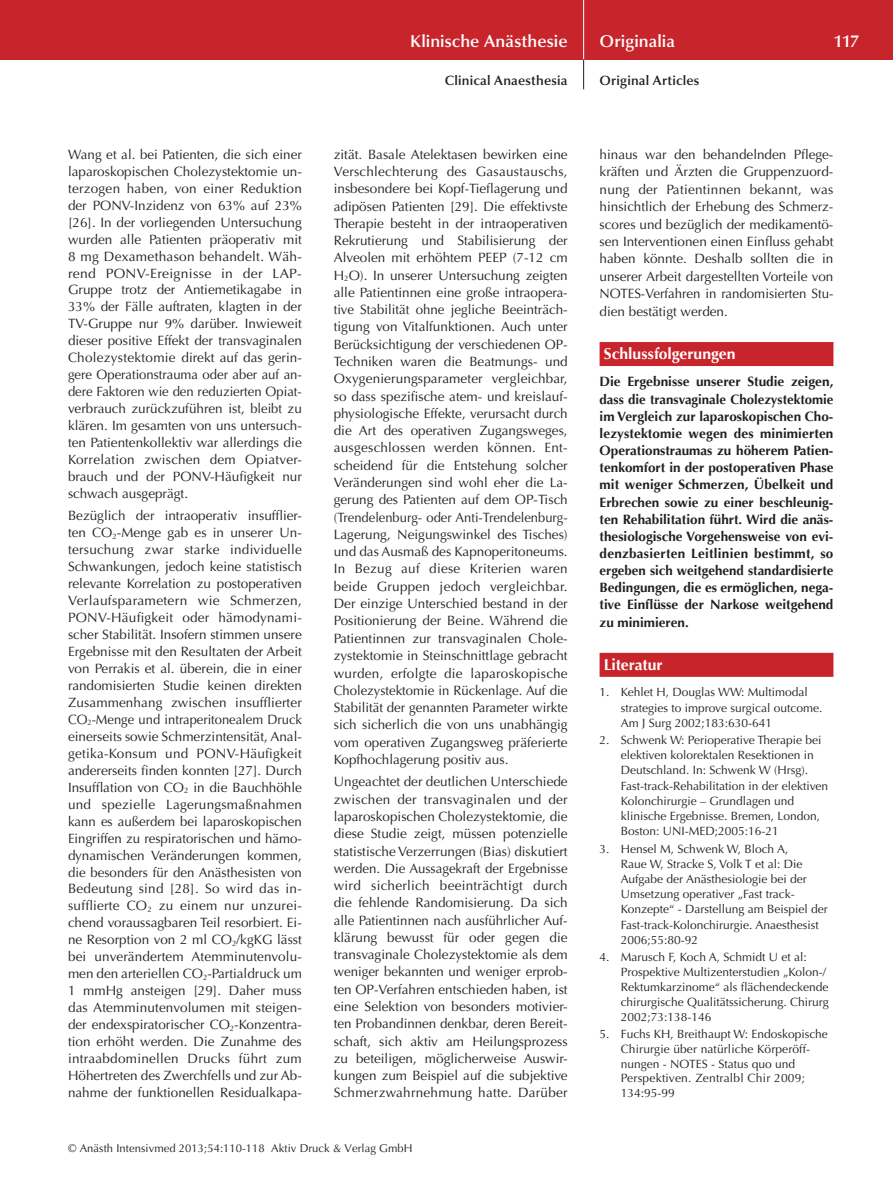
<style>
.page{position:relative;width:893px;height:1191px;background:#fff}
.page>*{position:absolute;margin:0;border:0;box-sizing:border-box;transform-origin:0 0}
.t1{font:600 17.25px "Optima";color:#fff}
.t2{font:700 15.75px "Optima";color:#fff}
.t3{font:13.5px/17px "Optima";color:#231f20;text-align:justify}
.t4{font:700 13.5px/17.1px "Optima";color:#231f20}
.t5{font:600 13.5px "Optima";letter-spacing:.015em;color:#231f20}
.t6{font:12px/15.1px "Optima";color:#231f20}
.t7{font:11.25px "Optima";letter-spacing:.005em;color:#231f20}
</style>
<div class="page">
<div style="left:0;top:0;width:893px;height:60px;background:#c8242b"></div>
<hr style="left:583px;top:0;width:1px;height:60px;background:#fff">
<svg style="left:583px;top:60px;width:1px;height:29px"></svg>
<div style="left:600px;top:342px;width:233px;height:24px;background:#c8242b"></div>
<div style="left:600px;top:653px;width:233px;height:24px;background:#c8242b"></div>
<p class="t3" style="left:68px;top:146px;width:235px;text-align:left">Wang et al. bei Patienten, die sich einer laparoskopischen Cholezystektomie un-‑ terzogen haben, von einer Reduktion der PONV-Inzidenz von 63% auf 23% [26]. In der vorliegenden Untersuchung wurden alle Patienten präoperativ mit 8 mg Dexamethason behandelt. Wäh&shy;rend PONV-Ereignisse in der LAP-Gruppe trotz der Antiemetikagabe in 33% der Fälle auftraten, klagten in der TV-Gruppe nur 9% darüber. Inwieweit dieser positive Effekt der transvaginalen Cholezystektomie direkt auf das gerin&shy;gere Operationstrauma oder aber auf an&shy;dere Faktoren wie den reduzierten Opiat-‑ verbrauch zurückzuführen ist, bleibt zu klären. Im gesamten von uns untersuch&shy;ten Patientenkollektiv war allerdings die Korrelation zwischen dem Opiatver&shy;brauch und der PONV-Häufigkeit nur schwach ausgeprägt.</p>
<p class="t3" style="left:68px;top:507px;width:235px;text-align:left">Bezüglich der intraoperativ insufflier&shy;ten CO<sub>2</sub>-Menge gab es in unserer Un-‑ tersuchung zwar starke individuelle Schwankungen, jedoch keine statistisch relevante Korrelation zu postoperativen Verlaufsparametern wie Schmerzen, PONV-Häufigkeit oder hämodynami&shy;scher Stabilität. Insofern stimmen unsere Ergebnisse mit den Resultaten der Arbeit von Perrakis et al. überein, die in einer randomisierten Studie keinen direkten Zusammenhang zwischen insufflierter CO<sub>2</sub>-Menge und intraperitonealem Druck einerseits sowie Schmerzintensität, Anal&shy;getika-Konsum und PONV-Häufigkeit andererseits finden konnten [27]. Durch Insufflation von CO<sub>2</sub> in die Bauchhöhle und spezielle Lagerungsmaßnahmen kann es außerdem bei laparoskopischen Eingriffen zu respiratorischen und hämo&shy;dynamischen Veränderungen kommen, die besonders für den Anästhesisten von Bedeutung sind [28]. So wird das in&shy;sufflierte CO<sub>2</sub> zu einem nur unzurei&shy;chend voraussagbaren Teil resorbiert. Ei&shy;ne Resorption von 2 ml CO<sub>2</sub>/kgKG lässt bei unverändertem Atemminutenvolu&shy;men den arteriellen CO<sub>2</sub>-Partialdruck um 1 mmHg ansteigen [29]. Daher muss das Atemminutenvolumen mit steigen&shy;der endexspiratorischer CO<sub>2</sub>-Konzentra&shy;tion erhöht werden. Die Zunahme des intraabdominellen Drucks führt zum Höhertreten des Zwerchfells und zur Ab&shy;nahme der funktionellen Residualkapa-</p>
<p class="t1" style="left:410px;top:31px;width:159px">Klinische Anästhesie</p>
<p class="t5" style="left:445px;top:73px;width:124px">Clinical Anaesthesia</p>
<p class="t3" style="left:334px;top:146px;width:235px">zität. Basale Atelektasen bewirken eine Verschlechterung des Gasaustauschs, insbesondere bei Kopf-Tieflagerung und adipösen Patienten [29]. Die effektivste Therapie besteht in der intraoperativen Rekrutierung und Stabilisierung der Alveolen mit erhöhtem PEEP (7-12 cm H<sub>2</sub>O). In unserer Untersuchung zeigten alle Patientinnen eine große intraopera&shy;tive Stabilität ohne jegliche Beeinträch&shy;tigung von Vitalfunktionen. Auch unter Berücksichtigung der verschiedenen OP-Techniken waren die Beatmungs- und Oxygenierungsparameter vergleichbar, so dass spezifische atem- und kreislauf&shy;physiologische Effekte, verursacht durch die Art des operativen Zugangsweges, ausgeschlossen werden können. Ent&shy;scheidend für die Entstehung solcher Veränderungen sind wohl eher die La&shy;gerung des Patienten auf dem OP-Tisch (Trendelenburg- oder Anti-Trendelenburg-Lagerung, Neigungswinkel des Tisches) und das Ausmaß des Kapnoperitoneums.<br>In Bezug auf diese Kriterien waren beide Gruppen jedoch vergleichbar.<br>Der einzige Unterschied bestand in der Positionierung der Beine. Während die Patientinnen zur transvaginalen Chole&shy;zystektomie in Steinschnittlage gebracht wurden, erfolgte die laparoskopische Cholezystektomie in Rückenlage. Auf die Stabilität der genannten Parameter wirkte sich sicherlich die von uns unabhängig vom operativen Zugangsweg präferierte Kopfhochlagerung positiv aus.</p>
<p class="t3" style="left:334px;top:773px;width:235px">Ungeachtet der deutlichen Unterschiede zwischen der transvaginalen und der laparoskopischen Cholezystektomie, die diese Studie zeigt, müssen potenzielle statistische Verzerrungen (Bias) diskutiert werden. Die Aussagekraft der Ergebnisse wird sicherlich beeinträchtigt durch die fehlende Randomisierung. Da sich alle Patientinnen nach ausführlicher Auf&shy;klärung bewusst für oder gegen die transvaginale Cholezystektomie als dem weniger bekannten und weniger erprob&shy;ten OP-Verfahren entschieden haben, ist eine Selektion von besonders motivier&shy;ten Probandinnen denkbar, deren Bereit&shy;schaft, sich aktiv am Heilungsprozess zu beteiligen, möglicherweise Auswir&shy;kungen zum Beispiel auf die subjektive Schmerzwahrnehmung hatte. Darüber</p>
<p class="t7" style="left:68px;top:1142px;width:346px">© Anästh Intensivmed 2013;54:110-118 Aktiv Druck &amp; Verlag GmbH</p>
<p class="t1" style="left:600px;top:31px;width:77px">Originalia</p>
<p class="t1" style="left:834px;top:31px;width:27px">117</p>
<p class="t5" style="left:600px;top:73px;width:101px">Original Articles</p>
<p class="t3" style="left:600px;top:146px;width:235px;line-height:17.4px">hinaus war den behandelnden Pflege&shy;kräften und Ärzten die Gruppenzuord&shy;nung der Patientinnen bekannt, was hinsichtlich der Erhebung des Schmerz&shy;scores und bezüglich der medikamentö&shy;sen Interventionen einen Einfluss gehabt haben könnte. Deshalb sollten die in unserer Arbeit dargestellten Vorteile von NOTES-Verfahren in randomisierten Stu&shy;dien bestätigt werden.</p>
<p class="t2" style="left:604px;top:345px;width:133px">Schlussfolgerungen</p>
<p class="t4" style="left:600px;top:373px;width:235px">Die Ergebnisse unserer Studie zeigen, dass die transvaginale Cholezystektomie im Vergleich zur laparoskopischen Cho&shy;lezystektomie wegen des minimierten Operationstraumas zu höherem Patien&shy;tenkomfort in der postoperativen Phase mit weniger Schmerzen, Übelkeit und Erbrechen sowie zu einer beschleunig&shy;ten Rehabilitation führt. Wird die anäs&shy;thesiologische Vorgehensweise von evi-‑ denzbasierten Leitlinien bestimmt, so ergeben sich weitgehend standardisierte Bedingungen, die es ermöglichen, nega&shy;tive Einflüsse der Narkose weitgehend zu minimieren.</p>
<p class="t2" style="left:604px;top:655px;width:60px">Literatur</p>
<p class="t6" style="left:621px;top:685px;width:203px;text-indent:-21px">1. Kehlet H, Douglas WW: Multimodal strategies to improve surgical outcome.<br>Am J Surg 2002;183:630-641</p>
<p class="t6" style="left:621px;top:732px;width:209px;text-indent:-21px">2. Schwenk W: Perioperative Therapie bei elektiven kolorektalen Resektionen in Deutschland. In: Schwenk W (Hrsg).<br>Fast-track-Rehabilitation in der elektiven Kolonchirurgie – Grundlagen und klinische Ergebnisse. Bremen, London, Boston: UNI-MED;2005:16-21</p>
<p class="t6" style="left:621px;top:841px;width:208px;text-indent:-21px">3. Hensel M, Schwenk W, Bloch A,<br>Raue W, Stracke S, Volk T et al: Die Aufgabe der Anästhesiologie bei der Umsetzung operativer „Fast track-Konzepte“ - Darstellung am Beispiel der Fast-track-Kolonchirurgie. Anaesthesist 2006;55:80-92</p>
<p class="t6" style="left:621px;top:949px;width:210px;text-indent:-21px">4. Marusch F, Koch A, Schmidt U et al:<br>Prospektive Multizenterstudien „Kolon-/ Rektumkarzinome“ als flächendeckende chirurgische Qualitätssicherung. Chirurg 2002;73:138-146</p>
<p class="t6" style="left:621px;top:1026px;width:208px;text-indent:-21px">5. Fuchs KH, Breithaupt W: Endoskopische<br>Chirurgie über natürliche Körperöff-‑ nungen - NOTES - Status quo und<br>Perspektiven. Zentralbl Chir 2009;<br>134:95-99</p>
</div>
